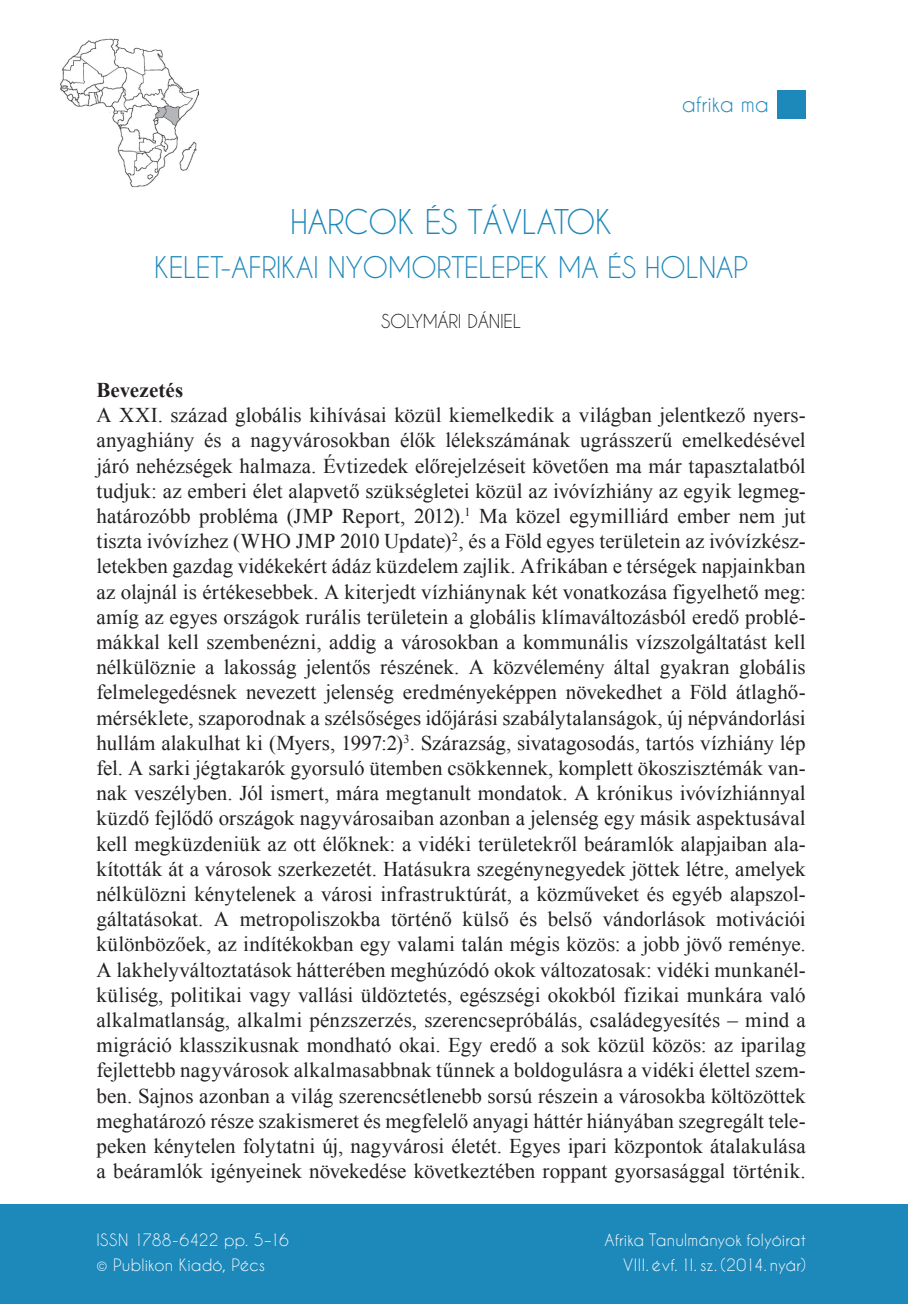
<style>
.page{position:relative;width:908px;height:1304px;background:#fff}
.page>*{position:absolute;margin:0;border:0;box-sizing:border-box;transform-origin:0 0}
.t1{font:32px "Caviar Dreams";letter-spacing:-.015em;color:#1d88ba}
.t2{font:28px "Caviar Dreams";letter-spacing:-.015em;color:#1d88ba}
.t3{font:21px/25.2px "Times New Roman";letter-spacing:.005em;color:#231f20;text-align:justify}
.t4{font:700 21px "Times New Roman";letter-spacing:.005em;color:#231f20}
.t5{font:21px "Caviar Dreams";color:#1d88ba}
.t6{font:18px "Caviar Dreams";letter-spacing:-.015em;color:#231f20}
.t7{font:16px/25px "Caviar Dreams";letter-spacing:.01em;color:#fff}
</style>
<div class="page">
<div style="left:0;top:1204px;width:907px;height:100px;background:#1d88ba"></div>
<div style="left:777px;top:91px;width:28px;height:28px;background:#1d88ba"></div>
<img style="left:60px;top:38px;width:138px;height:150px">
<p class="t5" style="left:681px;top:92px;width:88px">afrika ma</p>
<h1 class="t1" style="left:290px;top:204px;width:319px">Harcok és távlatok</h1>
<h2 class="t2" style="left:154px;top:252px;width:133px">Kelet-afrikai</h2>
<h2 class="t2" style="left:328px;top:252px;width:387px">nyomortelepek ma és holnap</h2>
<p class="t6" style="left:381px;top:311px;width:141px">Solymári Dáni el</p>
<p class="t4" style="left:96px;top:375px;width:88px">Bevezetés</p>
<p class="t3" style="left:96px;top:402px;width:710px">A XXI. század globális kihívásai közül kiemelkedik a világban jelentkező nyers&shy;anyaghiány és a nagyvárosokban élők lélekszámának ugrásszerű emelkedésével járó nehézségek halmaza. Évtizedek előrejelzéseit követően ma már tapasztalatból tudjuk: az emberi élet alapvető szükségletei közül az ivóvízhiány az egyik legmeg&shy;határozóbb probléma (JMP Report, 2012).<sup>1</sup> Ma közel egymilliárd ember nem jut tiszta ivóvízhez (WHO JMP 2010 Update)<sup>2</sup>, és a Föld egyes területein az ivóvízkész&shy;letekben gazdag vidékekért ádáz küzdelem zajlik. Afrikában e térségek napjainkban az olajnál is értékesebbek. A kiterjedt vízhiánynak két vonatkozása figyelhető meg: amíg az egyes országok rurális területein a globális klímaváltozásból eredő problé&shy;mákkal kell szembenézni, addig a városokban a kommunális vízszolgáltatást kell nélkülöznie a lakosság jelentős részének. A közvélemény által gyakran globális felmelegedésnek nevezett jelenség eredményeképpen növekedhet a Föld átlaghő&shy;mérséklete, szaporodnak a szélsőséges időjárási szabálytalanságok, új népvándorlási hullám alakulhat ki (Myers, 1997:2)<sup>3</sup>. Szárazság, sivatagosodás, tartós vízhiány lép fel. A sarki jégtakarók gyorsuló ütemben csökkennek, komplett ökoszisztémák van&shy;nak veszélyben. Jól ismert, mára megtanult mondatok. A krónikus ivóvízhiánnyal küzdő fejlődő országok nagyvárosaiban azonban a jelenség egy másik aspektusával kell megküzdeniük az ott élőknek: a vidéki területekről beáramlók alapjaiban ala&shy;kították át a városok szerkezetét. Hatásukra szegénynegyedek jöttek létre, amelyek nélkülözni kénytelenek a városi infrastruktúrát, a közműveket és egyéb alapszol&shy;gáltatásokat. A metropoliszokba történő külső és belső vándorlások motivációi különbözőek, az indítékokban egy valami talán mégis közös: a jobb jövő reménye.<br>A lakhelyváltoztatások hátterében meghúzódó okok változatosak: vidéki munkanél&shy;küliség, politikai vagy vallási üldöztetés, egészségi okokból fizikai munkára való alkalmatlanság, alkalmi pénzszerzés, szerencsepróbálás, családegyesítés – mind a migráció klasszikusnak mondható okai. Egy eredő a sok közül közös: az iparilag fejlettebb nagyvárosok alkalmasabbnak tűnnek a boldogulásra a vidéki élettel szem&shy;ben. Sajnos azonban a világ szerencsétlenebb sorsú részein a városokba költözöttek meghatározó része szakismeret és megfelelő anyagi háttér hiányában szegregált tele&shy;peken kénytelen folytatni új, nagyvárosi életét. Egyes ipari központok átalakulása a beáramlók igényeinek növekedése következtében roppant gyorsasággal történik.</p>
<p class="t7" style="left:96px;top:1228px;width:194px">ISSN 1788-6422 pp. 5–16 © Publikon Kiadó, Pécs</p>
<p class="t7" style="left:604px;top:1228px;width:203px">Afrika Tanulmányok folyóirat</p>
<p class="t7" style="left:623px;top:1253px;width:184px">VIII. évf. 1I. sz. (2014. nyár)</p>
</div>
